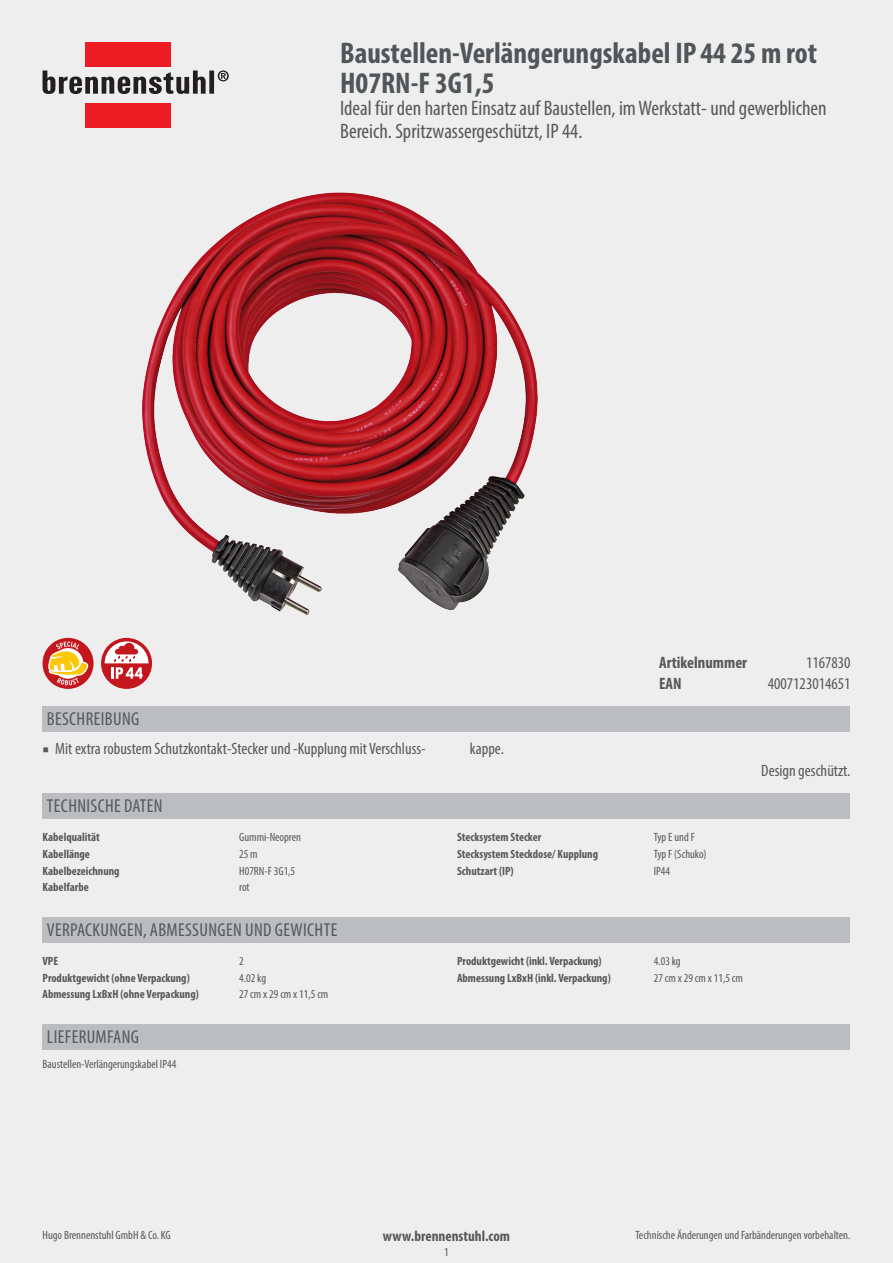
<style>
.page{position:relative;width:893px;height:1263px;background:#eeeeef}
.page>*{position:absolute;margin:0;border:0;box-sizing:border-box;transform-origin:0 0}
.t1{font:700 condensed 30px/30px "Myriad Pro";color:#515659}
.subtitle{font:condensed 21px/22.5px "Myriad Pro";color:#57585a}
.table_headline{font:condensed 18.75px "Myriad Pro";letter-spacing:.02em;color:#57585a}
.table_footer{font:condensed 16.5px "Myriad Pro";color:#57585a}
.header_value{font:condensed 16.5px "Myriad Pro";color:#57585a}
.header_key{font:700 condensed 16.5px "Myriad Pro";color:#57585a}
.footer_middle{font:700 condensed 15px "Myriad Pro";color:#57585a}
.techdata_key{font:700 condensed 12px "Myriad Pro";color:#57585a}
.techdata_value{font:condensed 12px "Myriad Pro";color:#57585a}
.footer_right{font:condensed 12px "Myriad Pro";color:#57585a}
.scope_of_delivery{font:condensed 12px "Myriad Pro";color:#57585a}
.footer_left{font:condensed 12px "Myriad Pro";color:#57585a}
.pageno{font:condensed 12px "Myriad Pro";color:#57585a}
.s1{font-family:"Minion Pro";font-stretch:normal}
</style>
<div class="page">
<img style="left:142px;top:192px;width:396px;height:423px">
<div style="left:85px;top:43px;width:86px;height:24px;background:#ed1c24"></div>
<div style="left:85px;top:103px;width:86px;height:25px;background:#ed1c24"></div>
<div style="left:209px;top:71px;width:5px;height:23px;background:#231f20"></div>
<svg style="left:43px;top:70px;width:163px;height:24px"></svg>
<svg style="left:218px;top:70px;width:11px;height:11px"></svg>
<div style="left:43px;top:638px;width:51px;height:51px;background:#c4161d;border-radius:50%"></div>
<svg style="left:48px;top:641px;width:40px;height:44px"></svg>
<div style="left:101px;top:638px;width:51px;height:51px;background:#c4161d;border-radius:50%"></div>
<svg style="left:105px;top:641px;width:43px;height:38px"></svg>
<div style="left:43px;top:706px;width:807px;height:25px;background:#bcbdc0"></div>
<div style="left:43px;top:793px;width:807px;height:25px;background:#bcbdc0"></div>
<div style="left:43px;top:917px;width:807px;height:25px;background:#bcbdc0"></div>
<div style="left:43px;top:1024px;width:807px;height:25px;background:#bcbdc0"></div>
<p class="t1" style="left:340px;top:37px;width:478px">Baustellen-Verlängerungskabel IP 44 25 m rot<br>H07RN-F 3G1,5</p>
<p class="subtitle" style="left:340px;top:97px;width:488px">Ideal für den harten Einsatz auf Baustellen, im Werkstatt- und gewerblichen<br>Bereich. Spritzwassergeschützt, IP 44.</p>
<p class="table_headline" style="left:47px;top:707px;width:94px">BESCHREIBUNG</p>
<p class="table_footer" style="left:43px;top:739px;width:385px"><span class="s1">■</span> Mit extra robustem Schutzkontakt-Stecker und -Kupplung mit Verschluss-</p>
<p class="table_footer" style="left:470px;top:739px;width:36px">kappe.</p>
<p class="header_key" style="left:659px;top:652px;width:89px">Artikelnummer</p>
<p class="header_value" style="left:806px;top:652px;width:46px">1167830</p>
<p class="header_key" style="left:659px;top:673px;width:24px">EAN</p>
<p class="header_value" style="left:768px;top:673px;width:84px">4007123014651</p>
<p class="table_footer" style="left:761px;top:760px;width:91px">Design geschützt.</p>
<p class="table_headline" style="left:47px;top:794px;width:117px">TECHNISCHE DATEN</p>
<p class="techdata_key" style="left:43px;top:830px;width:59px">Kabelqualität</p>
<p class="techdata_value" style="left:239px;top:830px;width:63px">Gummi-Neopren</p>
<p class="techdata_key" style="left:43px;top:846px;width:49px">Kabellänge</p>
<p class="techdata_value" style="left:239px;top:847px;width:20px">25 m</p>
<p class="techdata_key" style="left:43px;top:863px;width:79px">Kabelbezeichnung</p>
<p class="techdata_value" style="left:239px;top:863px;width:58px">H07RN-F 3G1,5</p>
<p class="techdata_key" style="left:43px;top:880px;width:48px">Kabelfarbe</p>
<p class="techdata_value" style="left:239px;top:880px;width:12px">rot</p>
<p class="table_headline" style="left:47px;top:918px;width:292px">VERPACKUNGEN, ABMESSUNGEN UND GEWICHTE</p>
<p class="techdata_key" style="left:43px;top:954px;width:17px">VPE</p>
<p class="techdata_value" style="left:239px;top:954px;width:6px">2</p>
<p class="techdata_key" style="left:43px;top:970px;width:149px">Produktgewicht (ohne Verpackung)</p>
<p class="techdata_value" style="left:239px;top:970px;width:28px">4.02 kg</p>
<p class="techdata_key" style="left:43px;top:987px;width:158px">Abmessung LxBxH (ohne Verpackung)</p>
<p class="techdata_value" style="left:239px;top:987px;width:91px">27 cm x 29 cm x 11,5 cm</p>
<p class="table_headline" style="left:47px;top:1025px;width:94px">LIEFERUMFANG</p>
<p class="scope_of_delivery" style="left:43px;top:1057px;width:135px">Baustellen-Verlängerungskabel IP44</p>
<p class="techdata_key" style="left:457px;top:830px;width:86px">Stecksystem Stecker</p>
<p class="techdata_value" style="left:654px;top:830px;width:43px">Typ E und F</p>
<p class="techdata_key" style="left:457px;top:846px;width:142px">Stecksystem Steckdose/ Kupplung</p>
<p class="techdata_value" style="left:654px;top:847px;width:54px">Typ F (Schuko)</p>
<p class="techdata_key" style="left:457px;top:863px;width:58px">Schutzart (IP)</p>
<p class="techdata_value" style="left:654px;top:863px;width:18px">IP44</p>
<p class="techdata_key" style="left:457px;top:954px;width:146px">Produktgewicht (inkl. Verpackung)</p>
<p class="techdata_value" style="left:654px;top:954px;width:28px">4.03 kg</p>
<p class="techdata_key" style="left:457px;top:970px;width:155px">Abmessung LxBxH (inkl. Verpackung)</p>
<p class="techdata_value" style="left:654px;top:970px;width:91px">27 cm x 29 cm x 11,5 cm</p>
<p class="footer_left" style="left:43px;top:1228px;width:130px">Hugo Brennenstuhl GmbH &amp; Co. KG</p>
<p class="footer_right" style="left:635px;top:1228px;width:216px">Technische Änderungen und Farbänderungen vorbehalten.</p>
<p class="footer_middle" style="left:383px;top:1227px;width:129px">www.brennenstuhl.com</p>
<p class="pageno" style="left:444px;top:1245px;width:6px">1</p>
</div>
